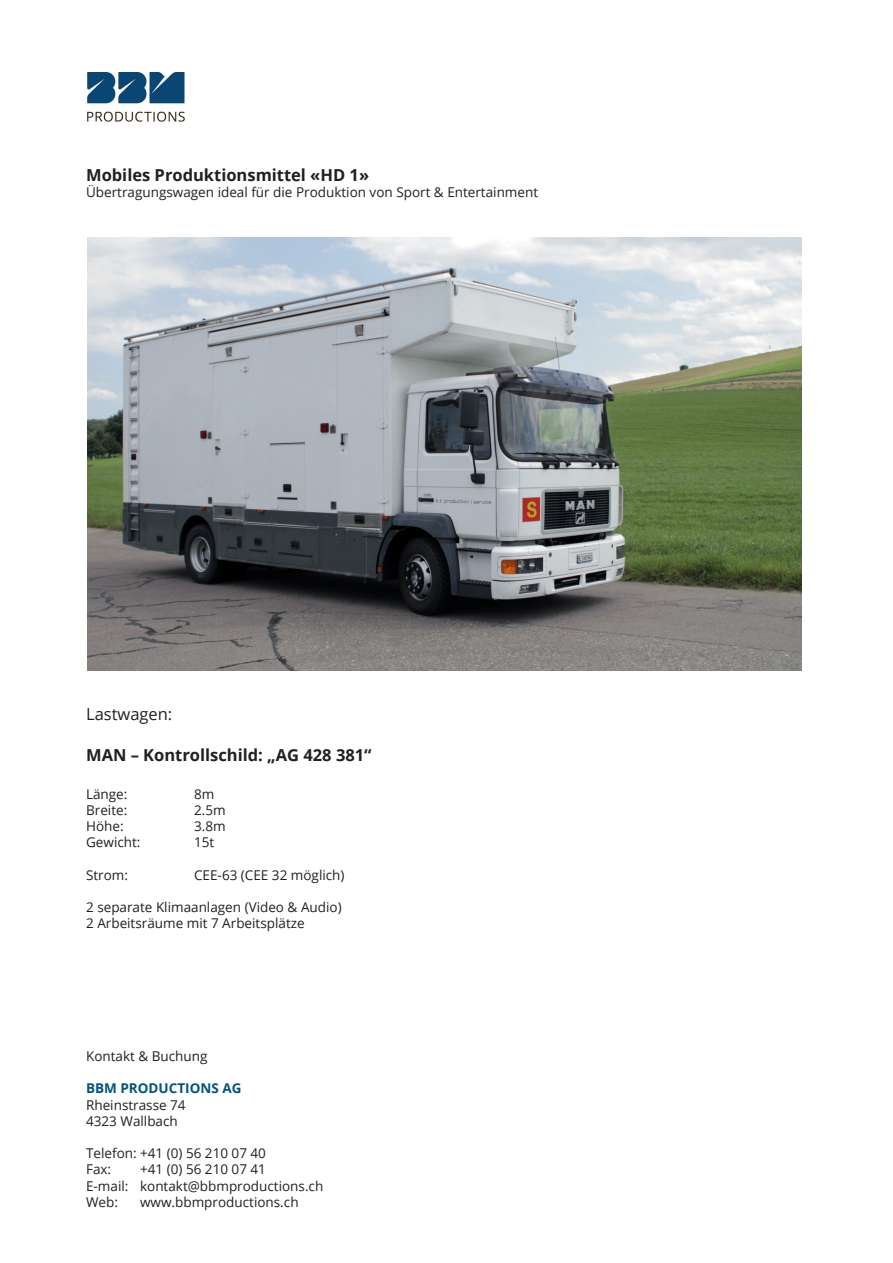
<style>
.page{position:relative;width:893px;height:1263px;background:#fff}
.page>*{position:absolute;margin:0;border:0;box-sizing:border-box;transform-origin:0 0}
.t1{font:700 16.5px "Open Sans";color:#231f20}
.t2{font:16.5px "Open Sans";color:#231f20}
.t3{font:13.5px "Open Sans";color:#231f20}
.t4{font:700 13.5px "Open Sans";color:#005381}
</style>
<div class="page">
<img style="left:87px;top:237px;width:714px;height:434px">
<img style="left:87px;top:72px;width:98px;height:50px">
<p class="t1" style="left:86px;top:163px;width:285px">Mobiles Produktionsmittel «HD 1»</p>
<p class="t3" style="left:86px;top:183px;width:453px">Übertragungswagen ideal für die Produktion von Sport &amp; Entertainment</p>
<p class="t2" style="left:86px;top:702px;width:88px">Lastwagen:</p>
<p class="t1" style="left:86px;top:743px;width:287px">MAN – Kontrollschild: „AG 428 381“</p>
<p class="t3" style="left:86px;top:785px;width:43px">Länge:</p>
<p class="t3" style="left:194px;top:785px;width:22px">8m</p>
<p class="t3" style="left:86px;top:801px;width:43px">Breite:</p>
<p class="t3" style="left:194px;top:801px;width:33px">2.5m</p>
<p class="t3" style="left:86px;top:817px;width:39px">Höhe:</p>
<p class="t3" style="left:194px;top:817px;width:33px">3.8m</p>
<p class="t3" style="left:86px;top:833px;width:56px">Gewicht:</p>
<p class="t3" style="left:194px;top:833px;width:22px">15t</p>
<p class="t3" style="left:86px;top:866px;width:43px">Strom:</p>
<p class="t3" style="left:194px;top:866px;width:152px">CEE-63 (CEE 32 möglich)</p>
<p class="t3" style="left:86px;top:898px;width:257px">2 separate Klimaanlagen (Video &amp; Audio)</p>
<p class="t3" style="left:86px;top:914px;width:220px">2 Arbeitsräume mit 7 Arbeitsplätze</p>
<p class="t3" style="left:86px;top:1047px;width:123px">Kontakt &amp; Buchung</p>
<p class="t4" style="left:86px;top:1079px;width:157px">BBM PRODUCTIONS AG</p>
<p class="t3" style="left:86px;top:1095px;width:101px">Rheinstrasse 74</p>
<p class="t3" style="left:86px;top:1111px;width:93px">4323 Wallbach</p>
<p class="t3" style="left:86px;top:1144px;width:181px">Telefon: +41 (0) 56 210 07 40</p>
<p class="t3" style="left:86px;top:1160px;width:27px">Fax:</p>
<p class="t3" style="left:140px;top:1160px;width:127px">+41 (0) 56 210 07 41</p>
<p class="t3" style="left:86px;top:1176px;width:239px">E-mail: kontakt@bbmproductions.ch</p>
<p class="t3" style="left:86px;top:1192px;width:33px">Web:</p>
<p class="t3" style="left:140px;top:1192px;width:160px">www.bbmproductions.ch</p>
</div>
